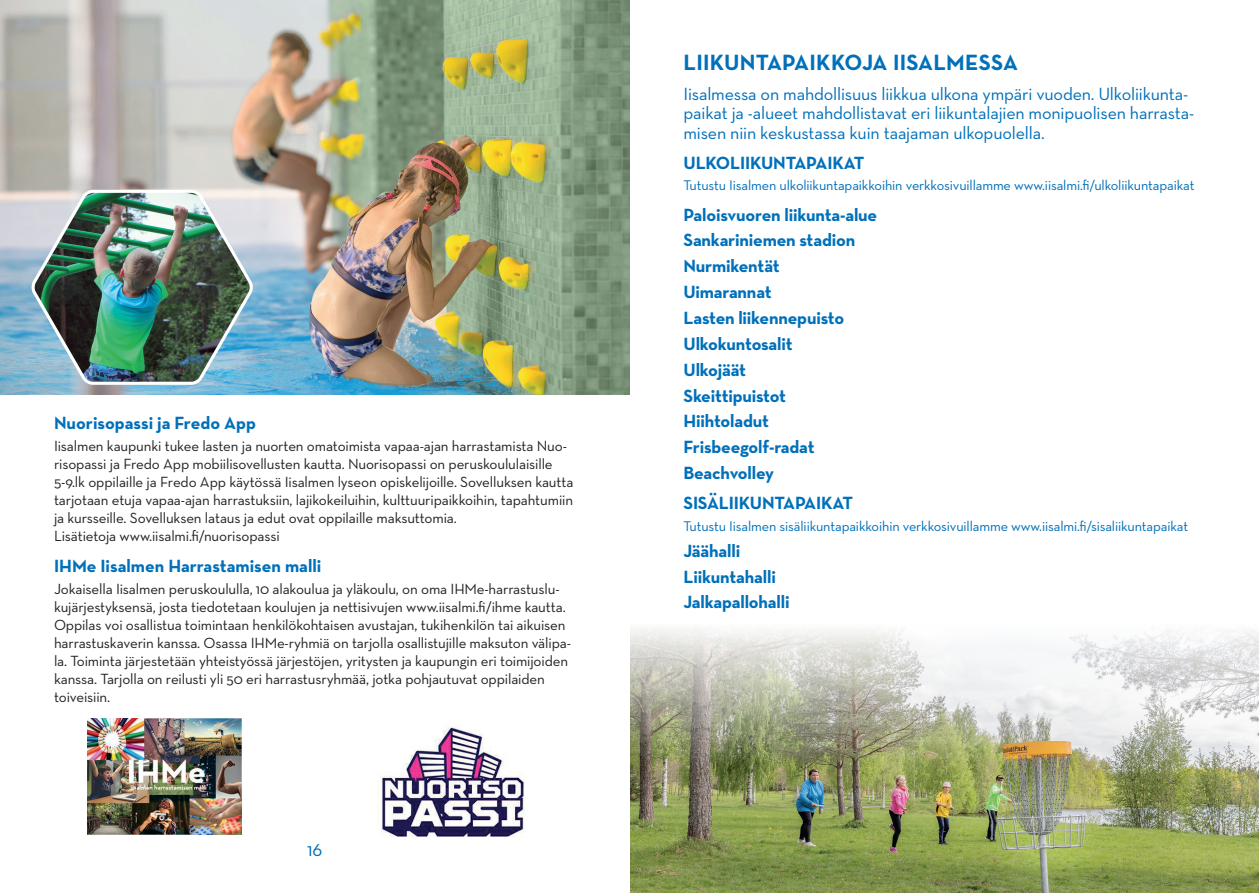
<style>
.page{position:relative;width:1259px;height:893px;background:#fff}
.page>*{position:absolute;margin:0;border:0;box-sizing:border-box;transform-origin:0 0}
.t1{font:700 22.5px "Neutra Text";letter-spacing:.01em;color:#0070ba}
.t2{font:19.5px "Neutra Text";color:#0070ba}
.t3{font:700 18px/25.8px "Neutra Text";letter-spacing:-.01em;color:#0070ba}
.t4{font:18px/19.5px "Neutra Text";letter-spacing:-.01em;color:#0070ba}
.t5{font:15px/18px "Neutra Text";letter-spacing:-.01em;color:#231f20}
.t6{font:14.25px "Neutra Text";letter-spacing:-.01em;color:#0070ba}
</style>
<div class="page">
<img style="left:630px;top:629px;width:629px;height:264px">
<img style="left:380px;top:726px;width:145px;height:111px">
<img style="left:0;top:0;width:629px;height:394px">
<img style="left:28px;top:188px;width:228px;height:198px">
<img style="left:87px;top:718px;width:154px;height:116px">
<p class="t3" style="left:54px;top:410px;width:203px">Nuorisopassi ja Fredo App</p>
<p class="t5" style="left:54px;top:437px;width:521px">Iisalmen kaupunki tukee lasten ja nuorten omatoimista vapaa-ajan harrastamista Nuo&shy;risopassi ja Fredo App mobiilisovellusten kautta. Nuorisopassi on peruskoululaisille 5-9.lk oppilaille ja Fredo App käytössä Iisalmen lyseon opiskelijoille. Sovelluksen kautta tarjotaan etuja vapaa-ajan harrastuksiin, lajikokeiluihin, kulttuuripaikkoihin, tapahtumiin ja kursseille. Sovelluksen lataus ja edut ovat oppilaille maksuttomia.<br>Lisätietoja www.iisalmi.fi/nuorisopassi</p>
<p class="t3" style="left:54px;top:552px;width:269px">IHMe Iisalmen Harrastamisen malli</p>
<p class="t5" style="left:54px;top:579px;width:518px">Jokaisella Iisalmen peruskoululla, 10 alakoulua ja yläkoulu, on oma IHMe-harrastuslu&shy;kujärjestyksensä, josta tiedotetaan koulujen ja nettisivujen www.iisalmi.fi/ihme kautta.<br>Oppilas voi osallistua toimintaan henkilökohtaisen avustajan, tukihenkilön tai aikuisen harrastuskaverin kanssa. Osassa IHMe-ryhmiä on tarjolla osallistujille maksuton välipa&shy;la. Toiminta järjestetään yhteistyössä järjestöjen, yritysten ja kaupungin eri toimijoiden kanssa. Tarjolla on reilusti yli 50 eri harrastusryhmää, jotka pohjautuvat oppilaiden toiveisiin.</p>
<h2 class="t2" style="left:307px;top:837px;width:17px">16</h2>
<h1 class="t1" style="left:683px;top:48px;width:336px">LIIKUNTAPAIKKOJA IISALMESSA</h1>
<p class="t4" style="left:683px;top:84px;width:512px">Iisalmessa on mahdollisuus liikkua ulkona ympäri vuoden. Ulkoliikunta&shy;paikat ja -alueet mahdollistavat eri liikuntalajien monipuolisen harrasta&shy;misen niin keskustassa kuin taajaman ulkopuolella.</p>
<p class="t3" style="left:683px;top:149px;width:182px">ULKOLIIKUNTAPAIKAT</p>
<p class="t6" style="left:683px;top:177px;width:512px">Tutustu Iisalmen ulkoliikuntapaikkoihin verkkosivuillamme www.iisalmi.fi/ulkoliikuntapaikat</p>
<p class="t3" style="left:683px;top:201px;width:195px">Paloisvuoren liikunta-alue<br>Sankariniemen stadion<br>Nurmikentät<br>Uimarannat<br>Lasten liikennepuisto<br>Ulkokuntosalit<br>Ulkojäät<br>Skeittipuistot<br>Hiihtoladut<br>Frisbeegolf-radat<br>Beachvolley</p>
<p class="t3" style="left:683px;top:490px;width:171px">SISÄLIIKUNTAPAIKAT</p>
<p class="t6" style="left:683px;top:517px;width:506px">Tutustu Iisalmen sisäliikuntapaikkoihin verkkosivuillamme www.iisalmi.fi/sisaliikuntapaikat</p>
<p class="t3" style="left:683px;top:537px;width:108px">Jäähalli<br>Liikuntahalli<br>Jalkapallohalli</p>
</div>
